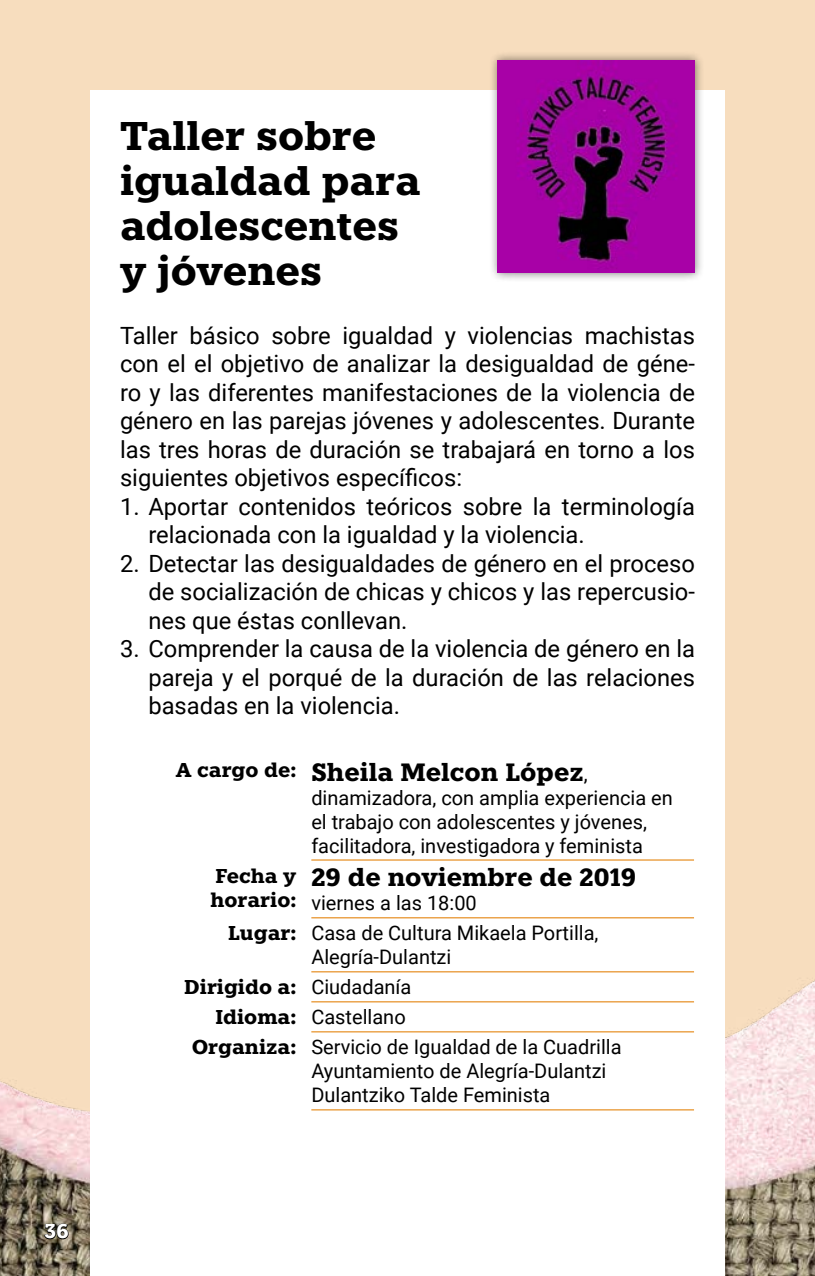
<style>
.page{position:relative;width:815px;height:1276px;background:#fff}
.page>*{position:absolute;margin:0;border:0;box-sizing:border-box;transform-origin:0 0}
.t1{font:700 40px/45px "Knile";color:#000}
.t2{font:700 25px "Knile";color:#000}
.t3{font:23.75px/28.5px "Roboto";color:#000;text-align:justify}
.t4{font:20px/24px "Roboto";color:#000}
.t5{font:700 20px/24px "Knile";color:#000}
.t6{font:700 20px "Knile";color:#fff}
.s1{font-size:20px}
.s2{font-family:"Roboto";font-weight:400;font-size:20px}
.s3{font-family:"Knile";font-weight:700}
.s4{font-family:"Roboto";font-weight:400}
</style>
<div class="page">
<img style="left:0;top:0;width:815px;height:1276px">
<div style="left:90px;top:90px;width:635px;height:1186px;background:#fff"></div>
<hr style="left:311px;top:859px;width:383px;height:1px;background:#e79229">
<hr style="left:311px;top:917px;width:383px;height:1px;background:#e79229">
<hr style="left:311px;top:971px;width:383px;height:1px;background:#e79229">
<hr style="left:311px;top:1001px;width:383px;height:1px;background:#e79229">
<hr style="left:311px;top:1031px;width:383px;height:1px;background:#e79229">
<hr style="left:311px;top:1109px;width:383px;height:1px;background:#e79229">
<div style="left:489px;top:52px;width:215px;height:230px;background:#000;opacity:.5"></div>
<img style="left:498px;top:60px;width:197px;height:213px">
<svg style="left:43px;top:1223px;width:26px;height:17px"></svg>
<p class="t6" style="left:44px;top:1218px;width:26px">36</p>
<h1 class="t1" style="left:120px;top:113px;width:302px">Taller sobre igualdad para adolescentes y jóvenes</h1>
<p class="t3" style="left:120px;top:320px;width:576px">Taller básico sobre igualdad y violencias machistas con el el objetivo de analizar la desigualdad de géne&shy;ro y las diferentes manifestaciones de la violencia de género en las parejas jóvenes y adolescentes. Durante las tres horas de duración se trabajará en torno a los siguientes objetivos específicos:</p>
<p class="t3" style="left:148px;top:491px;width:548px;text-indent:-28px">1. Aportar contenidos teóricos sobre la terminología relacionada con la igualdad y la violencia.</p>
<p class="t3" style="left:148px;top:548px;width:548px;text-indent:-28px">2. Detectar las desigualdades de género en el proceso de socialización de chicas y chicos y las repercusio&shy;nes que éstas conllevan.</p>
<p class="t3" style="left:148px;top:633px;width:548px;text-indent:-28px">3. Comprender la causa de la violencia de género en la pareja y el porqué de la duración de las relaciones basadas en la violencia.</p>
<p class="t2" style="left:176px;top:755px;width:413px"><span class="s1">A cargo de:</span> Sheila Melcon López<span class="s2">,</span></p>
<p class="t4" style="left:311px;top:784px;width:363px">dinamizadora, con amplia experiencia en el trabajo con adolescentes y jóvenes, facilitadora, investigadora y feminista</p>
<p class="t5" style="left:211px;top:863px;width:87px">Fecha y horario:</p>
<p class="t2" style="left:311px;top:861px;width:327px">29 de noviembre de 2019</p>
<p class="t4" style="left:228px;top:887px;width:372px;line-height:30px;text-indent:83px">viernes a las 18:00<br><span class="s3">Lugar:</span> Casa de Cultura Mikaela Portilla,</p>
<p class="t4" style="left:311px;top:944px;width:142px">Alegría-Dulantzi</p>
<p class="t5" style="left:184px;top:975px;width:229px">Dirigido a: <span class="s4">Ciudadanía</span></p>
<p class="t4" style="left:192px;top:1001px;width:431px;line-height:30px;text-indent:24px"><span class="s3">Idioma:</span> Castellano<br><span class="s3">Organiza:</span> Servicio de Igualdad de la Cuadrilla</p>
<p class="t4" style="left:311px;top:1058px;width:297px">Ayuntamiento de Alegría-Dulantzi<br>Dulantziko Talde Feminista</p>
</div>
